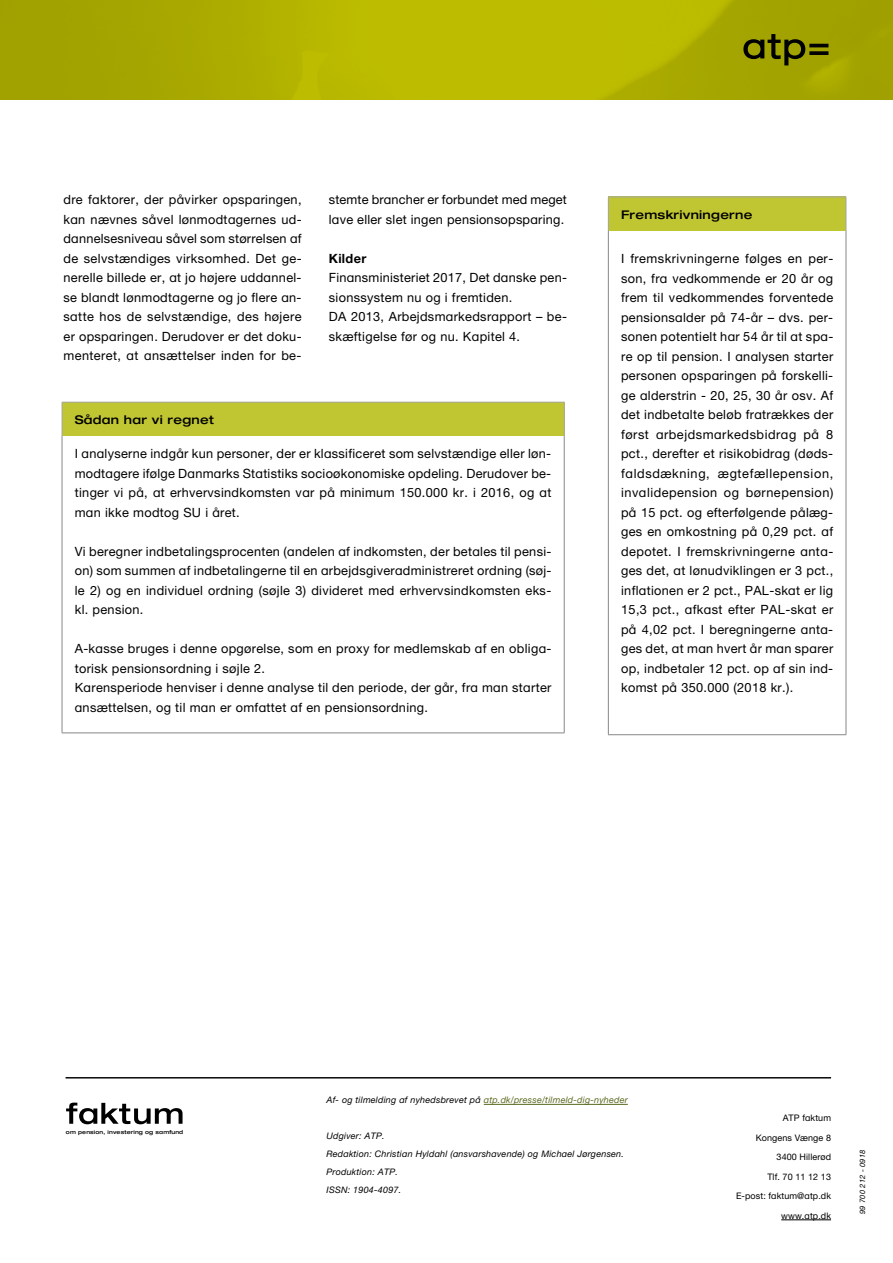
<style>
.page{position:relative;width:893px;height:1263px;background:#fff}
.page>*{position:absolute;margin:0;border:0;box-sizing:border-box;transform-origin:0 0}
.t1{font:12.75px/19.5px "Helvetica Neue ATP Body";letter-spacing:.025em;color:#000;text-align:justify}
.t2{font:700 12.75px "Helvetica Neue ATP Body";letter-spacing:.025em;color:#000}
.t3{font:500 12px "Helvetica Neue ATP Head";letter-spacing:.025em;color:#000}
.t4{font:italic 9px/18px "Helvetica Neue ATP Body";letter-spacing:.025em;color:#000}
.t5{font:9px/19.5px "Helvetica Neue ATP Body";letter-spacing:.01em;color:#000;text-align:right}
.t6{font:italic 9px "Helvetica Neue ATP Body";letter-spacing:.025em;color:#58691f}
.t7{font:italic 7.5px "Helvetica Neue ATP Body";letter-spacing:.025em;color:#000}
.t8{font:500 5.55px "Helvetica Neue ATP Head";letter-spacing:.025em;color:#000}
.s1{color:#000}
</style>
<div class="page">
<img style="left:0;top:0;width:893px;height:100px">
<svg style="left:743px;top:34px;width:85px;height:31px;background:#727200"></svg>
<hr style="left:484px;top:1104px;width:144px;height:1px;background:#58691f">
<hr style="left:781px;top:1219px;width:50px;height:1px;background:#000">
<hr style="left:66px;top:1077px;width:765px;height:1px;background:#000">
<svg style="left:66px;top:1102px;width:117px;height:22px"></svg>
<div style="left:608px;top:197px;width:238px;height:34px;background:#c0c632"></div>
<hr style="left:608px;top:197px;width:238px;height:1px;background:#a7a5a6">
<hr style="left:608px;top:197px;width:1px;height:34px;background:#a7a5a6">
<hr style="left:846px;top:197px;width:1px;height:34px;background:#a7a5a6">
<hr style="left:608px;top:231px;width:1px;height:503px;background:#878787">
<hr style="left:846px;top:231px;width:1px;height:503px;background:#878787">
<hr style="left:608px;top:734px;width:238px;height:1px;background:#878787">
<div style="left:62px;top:402px;width:502px;height:34px;background:#c0c632"></div>
<hr style="left:62px;top:402px;width:502px;height:1px;background:#a7a5a6">
<hr style="left:62px;top:402px;width:1px;height:34px;background:#a7a5a6">
<hr style="left:564px;top:402px;width:1px;height:34px;background:#a7a5a6">
<hr style="left:62px;top:436px;width:1px;height:297px;background:#878787">
<hr style="left:564px;top:436px;width:1px;height:297px;background:#878787">
<hr style="left:62px;top:733px;width:502px;height:1px;background:#878787">
<p class="t1" style="left:64px;top:190px;width:240px">dre faktorer, der påvirker opsparingen, kan nævnes såvel lønmodtagernes ud&shy;dannelsesniveau såvel som størrelsen af de selvstændiges virksomhed. Det ge&shy;nerelle billede er, at jo højere uddannel&shy;se blandt lønmodtagerne og jo flere an&shy;satte hos de selvstændige, des højere er opsparingen. Derudover er det doku&shy;menteret, at ansættelser inden for be-</p>
<p class="t1" style="left:329px;top:190px;width:240px">stemte brancher er forbundet med meget lave eller slet ingen pensionsopsparing.</p>
<p class="t2" style="left:329px;top:250px;width:39px">Kilder</p>
<p class="t1" style="left:329px;top:268px;width:240px;text-align:left">Finansministeriet 2017, Det danske pen&shy;sionssystem nu og i fremtiden.<br>DA 2013, Arbejdsmarkedsrapport – be&shy;skæftigelse før og nu. Kapitel 4.</p>
<p class="t3" style="left:75px;top:412px;width:141px">Sådan har vi regnet</p>
<p class="t1" style="left:75px;top:444px;width:478px">I analyserne indgår kun personer, der er klassificeret som selvstændige eller løn&shy;modtagere ifølge Danmarks Statistiks socioøkonomiske opdeling. Derudover be&shy;tinger vi på, at erhvervsindkomsten var på minimum 150.000 kr. i 2016, og at man ikke modtog SU i året.</p>
<p class="t1" style="left:75px;top:541px;width:478px">Vi beregner indbetalingsprocenten (andelen af indkomsten, der betales til pensi&shy;on) som summen af indbetalingerne til en arbejdsgiveradministreret ordning (søj&shy;le 2) og en individuel ordning (søjle 3) divideret med erhvervsindkomsten eks&shy;kl. pension.</p>
<p class="t1" style="left:75px;top:639px;width:478px;text-align:left">A-kasse bruges i denne opgørelse, som en proxy for medlemskab af en obliga&shy;torisk pensionsordning i søjle 2.<br>Karensperiode henviser i denne analyse til den periode, der går, fra man starter ansættelsen, og til man er omfattet af en pensionsordning.</p>
<p class="t3" style="left:621px;top:207px;width:133px">Fremskrivningerne</p>
<p class="t1" style="left:621px;top:249px;width:214px">I fremskrivningerne følges en per&shy;son, fra vedkommende er 20 år og frem til vedkommendes forventede pensionsalder på 74-år – dvs. per&shy;sonen potentielt har 54 år til at spa&shy;re op til pension. I analysen starter personen opsparingen på forskelli&shy;ge alderstrin - 20, 25, 30 år osv. Af det indbetalte beløb fratrækkes der først arbejdsmarkedsbidrag på 8 pct., derefter et risikobidrag (døds&shy;faldsdækning, ægtefællepension, invalidepension og børnepension) på 15 pct. og efterfølgende pålæg&shy;ges en omkostning på 0,29 pct. af depotet. I fremskrivningerne anta&shy;ges det, at lønudviklingen er 3 pct., inflationen er 2 pct., PAL-skat er lig 15,3 pct., afkast efter PAL-skat er på 4,02 pct. I beregningerne anta&shy;ges det, at man hvert år man sparer op, indbetaler 12 pct. op af sin ind&shy;komst på 350.000 (2018 kr.).</p>
<p class="t8" style="left:66px;top:1128px;width:119px">om pension, investering og samfund</p>
<p class="t6" style="left:326px;top:1094px;width:303px"><span class="s1">Af- og tilmelding af nyhedsbrevet på</span> atp.dk/presse/tilmeld-dig-nyheder</p>
<p class="t4" style="left:326px;top:1127px;width:299px">Udgiver: ATP.<br>Redaktion: Christian Hyldahl (ansvarshavende) og Michael Jørgensen.<br>Produktion: ATP.<br>ISSN: 1904-4097.</p>
<p class="t5" style="left:736px;top:1108px;width:97px">ATP faktum<br>Kongens Vænge 8<br>3400 Hillerød<br>Tlf. 70 11 12 13<br>E-post: faktum@atp.dk www.atp.dk</p>
<p class="t7" style="left:858px;top:1214px;width:66px;rotate:-90deg">99 700 212 - 0918</p>
</div>
